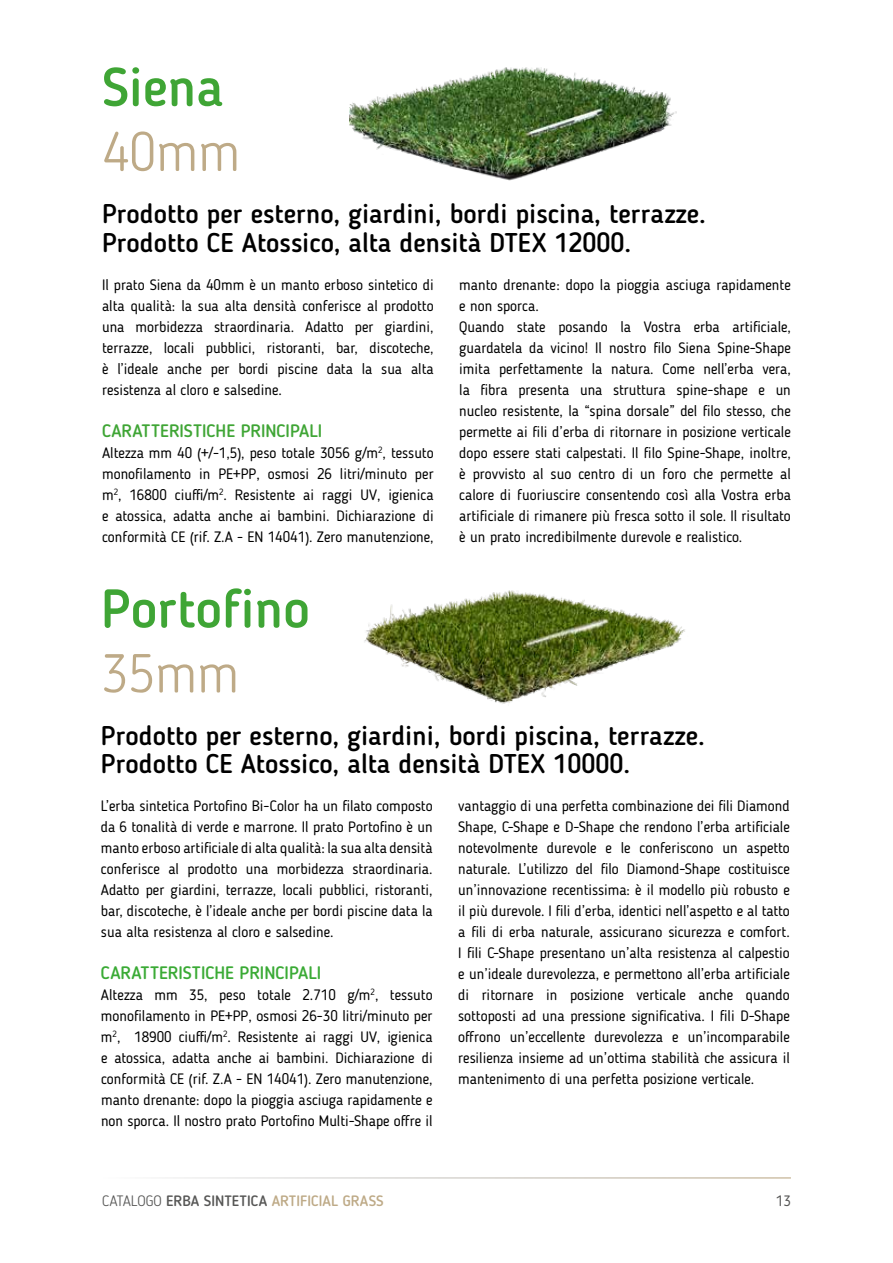
<style>
.page{position:relative;width:893px;height:1263px;background:#fff}
.page>*{position:absolute;margin:0;border:0;box-sizing:border-box;transform-origin:0 0}
.t1{font:500 54px "Blogger Sans";color:#3fa535}
.t2{font:300 54px "Blogger Sans";color:#beaa87}
.t3{font:500 27px/28.5px "Blogger Sans";color:#000}
.t4{font:500 18px "Blogger Sans";color:#3fa535}
.t5{font:500 18px "Blogger Sans";color:#3aaa35}
.t6{font:15px/21px "Blogger Sans";color:#000;text-align:justify}
.t7{font:500 15px "Blogger Sans";color:#beaa87}
.t8{font:15px "Blogger Sans";color:#575756}
.s1{font-weight:300;color:#575756}
.s2{color:#575756}
</style>
<div class="page">
<img style="left:350px;top:67px;width:327px;height:114px">
<img style="left:364px;top:590px;width:321px;height:114px">
<h1 class="t1" style="left:102px;top:55px;width:123px">Siena</h1>
<h1 class="t2" style="left:102px;top:120px;width:140px">40mm</h1>
<h2 class="t3" style="left:102px;top:199px;width:605px">Prodotto per esterno, giardini, bordi piscina, terrazze.<br>Prodotto CE Atossico, alta densità DTEX 12000.</h2>
<p class="t6" style="left:102px;top:274px;width:333px">Il prato Siena da 40mm è un manto erboso sintetico di alta qualità: la sua alta densità conferisce al prodotto una morbidezza straordinaria. Adatto per giardini, terrazze, locali pubblici, ristoranti, bar, discoteche, è l’ideale anche per bordi piscine data la sua alta resistenza al cloro e salsedine.</p>
<p class="t4" style="left:102px;top:420px;width:222px">CARATTERISTICHE PRINCIPALI</p>
<p class="t6" style="left:102px;top:442px;width:333px">Altezza mm 40 (+/-1,5), peso totale 3056 g/m<sup>2</sup>, tessuto monofilamento in PE+PP, osmosi 26 litri/minuto per m<sup>2</sup>, 16800 ciuffi/m<sup>2</sup>. Resistente ai raggi UV, igienica e atossica, adatta anche ai bambini. Dichiarazione di conformità CE (rif. Z.A - EN 14041). Zero manutenzione,</p>
<h1 class="t1" style="left:101px;top:576px;width:210px">Portofino</h1>
<h1 class="t2" style="left:101px;top:641px;width:140px">35mm</h1>
<p class="t6" style="left:459px;top:274px;width:333px;text-align:left">manto drenante: dopo la pioggia asciuga rapidamente e non sporca.<br>Quando state posando la Vostra erba artificiale, guardatela da vicino! Il nostro filo Siena Spine-Shape imita perfettamente la natura. Come nell’erba vera, la fibra presenta una struttura spine-shape e un nucleo resistente, la “spina dorsale” del filo stesso, che permette ai fili d’erba di ritornare in posizione verticale dopo essere stati calpestati. Il filo Spine-Shape, inoltre, è provvisto al suo centro di un foro che permette al calore di fuoriuscire consentendo così alla Vostra erba artificiale di rimanere più fresca sotto il sole. Il risultato è un prato incredibilmente durevole e realistico.</p>
<h2 class="t3" style="left:101px;top:721px;width:605px">Prodotto per esterno, giardini, bordi piscina, terrazze.<br>Prodotto CE Atossico, alta densità DTEX 10000.</h2>
<p class="t6" style="left:101px;top:795px;width:333px">L’erba sintetica Portofino Bi-Color ha un filato composto da 6 tonalità di verde e marrone. Il prato Portofino è un manto erboso artificiale di alta qualità: la sua alta densità conferisce al prodotto una morbidezza straordinaria.<br>Adatto per giardini, terrazze, locali pubblici, ristoranti, bar, discoteche, è l’ideale anche per bordi piscine data la sua alta resistenza al cloro e salsedine.</p>
<p class="t5" style="left:101px;top:962px;width:222px">CARATTERISTICHE PRINCIPALI</p>
<p class="t6" style="left:101px;top:984px;width:333px">Altezza mm 35, peso totale 2.710 g/m<sup>2</sup>, tessuto monofilamento in PE+PP, osmosi 26-30 litri/minuto per m<sup>2</sup>, 18900 ciuffi/m<sup>2</sup>. Resistente ai raggi UV, igienica e atossica, adatta anche ai bambini. Dichiarazione di conformità CE (rif. Z.A - EN 14041). Zero manutenzione, manto drenante: dopo la pioggia asciuga rapidamente e non sporca. Il nostro prato Portofino Multi-Shape offre il</p>
<p class="t6" style="left:458px;top:795px;width:333px">vantaggio di una perfetta combinazione dei fili Diamond Shape, C-Shape e D-Shape che rendono l’erba artificiale notevolmente durevole e le conferiscono un aspetto naturale. L’utilizzo del filo Diamond-Shape costituisce un’innovazione recentissima: è il modello più robusto e il più durevole. I fili d’erba, identici nell’aspetto e al tatto a fili di erba naturale, assicurano sicurezza e comfort.<br>I fili C-Shape presentano un’alta resistenza al calpestio e un’ideale durevolezza, e permettono all’erba artificiale di ritornare in posizione verticale anche quando sottoposti ad una pressione significativa. I fili D-Shape offrono un’eccellente durevolezza e un’incomparabile resilienza insieme ad un’ottima stabilità che assicura il mantenimento di una perfetta posizione verticale.</p>
<p class="t7" style="left:102px;top:1192px;width:283px"><span class="s1">CATALOGO</span> <span class="s2">ERBA SINTETICA</span> ARTIFICIAL GRASS</p>
<p class="t8" style="left:776px;top:1192px;width:16px">13</p>
</div>
